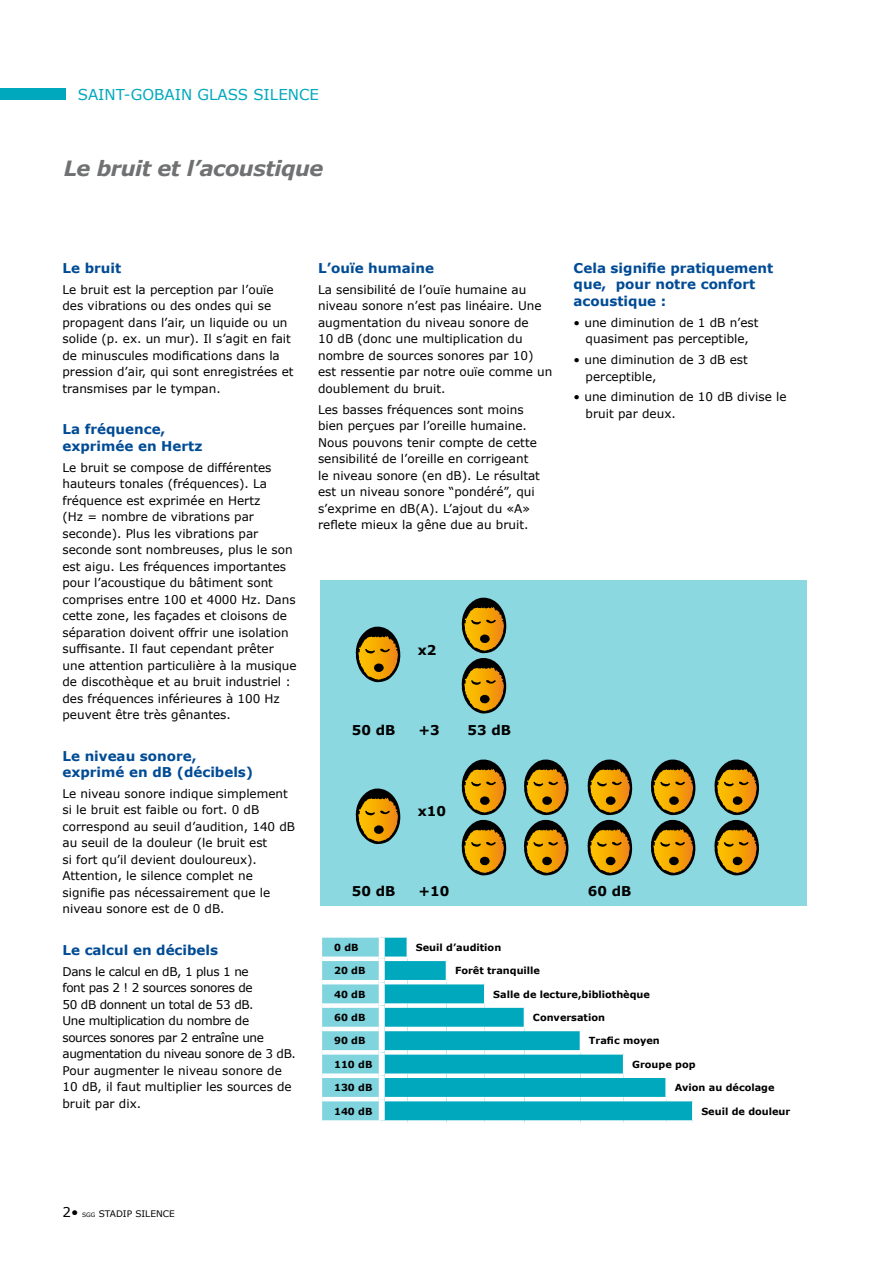
<style>
.page{position:relative;width:893px;height:1263px;background:#fff}
.page>*{position:absolute;margin:0;border:0;box-sizing:border-box;transform-origin:0 0}
.t1{font:italic 700 21px "Verdana";letter-spacing:-.025em;color:#707172}
.t2{font:15px "Verdana";color:#00a8bd}
.t3{font:700 13.5px/16.5px "Verdana";color:#004b95}
.t4{font:700 13.5px "Verdana";color:#000}
.t5{font:13.5px "Verdana";color:#000}
.t6{font:12px/16.5px "Verdana";color:#000}
.t7{font:12px/16.5px "Verdana";letter-spacing:-.03em;color:#000}
.t8{font:700 9.75px "Verdana";color:#000}
.t9{font:9px "Verdana";color:#000}
.s1{font-size:6px}
</style>
<div class="page">
<div style="left:0;top:88px;width:65px;height:11px;background:#00a8bd"></div>
<div style="left:321px;top:580px;width:486px;height:325px;background:#8cd8e1"></div>
<svg style="left:356px;top:626px;width:45px;height:56px"></svg>
<svg style="left:462px;top:597px;width:45px;height:117px"></svg>
<svg style="left:356px;top:788px;width:45px;height:56px"></svg>
<svg style="left:462px;top:759px;width:45px;height:116px"></svg>
<svg style="left:524px;top:759px;width:45px;height:116px"></svg>
<svg style="left:587px;top:759px;width:46px;height:116px"></svg>
<svg style="left:651px;top:759px;width:45px;height:116px"></svg>
<svg style="left:714px;top:759px;width:46px;height:116px"></svg>
<div style="left:385px;top:938px;width:22px;height:182px;background:#00a8bd"></div>
<svg style="left:407px;top:961px;width:285px;height:159px;fill:#00a8bd"></svg>
<div style="left:580px;top:1029px;width:229px;height:23px;background:#fff"></div>
<svg style="left:321px;top:938px;width:58px;height:182px;background:#85d5df"></svg>
<svg style="left:446px;top:961px;width:1px;height:19px"></svg>
<svg style="left:484px;top:984px;width:1px;height:19px"></svg>
<svg style="left:524px;top:1008px;width:1px;height:19px"></svg>
<svg style="left:623px;top:1054px;width:1px;height:19px"></svg>
<svg style="left:665px;top:1078px;width:2px;height:19px"></svg>
<svg style="left:692px;top:1101px;width:1px;height:19px"></svg>
<div style="left:322px;top:956px;width:57px;height:5px;background:#fff"></div>
<hr style="left:322px;top:980px;width:57px;height:4px;background:#fff">
<div style="left:322px;top:1003px;width:57px;height:5px;background:#fff"></div>
<hr style="left:322px;top:1027px;width:57px;height:4px;background:#fff">
<svg style="left:322px;top:1050px;width:57px;height:4px"></svg>
<div style="left:322px;top:1073px;width:57px;height:5px;background:#fff"></div>
<hr style="left:322px;top:1097px;width:57px;height:4px;background:#fff">
<div style="left:385px;top:956px;width:22px;height:5px;background:#fff"></div>
<hr style="left:385px;top:980px;width:22px;height:4px;background:#fff">
<hr style="left:407px;top:980px;width:39px;height:4px;background:#fff">
<hr style="left:446px;top:980px;width:39px;height:4px;background:#fff">
<hr style="left:485px;top:980px;width:39px;height:4px;background:#fff">
<hr style="left:524px;top:980px;width:56px;height:4px;background:#fff">
<hr style="left:580px;top:980px;width:44px;height:4px;background:#fff">
<hr style="left:624px;top:980px;width:42px;height:4px;background:#fff">
<hr style="left:666px;top:980px;width:27px;height:4px;background:#fff">
<div style="left:385px;top:1003px;width:22px;height:5px;background:#fff"></div>
<div style="left:407px;top:1003px;width:39px;height:5px;background:#fff"></div>
<div style="left:446px;top:1003px;width:39px;height:5px;background:#fff"></div>
<div style="left:485px;top:1003px;width:39px;height:5px;background:#fff"></div>
<div style="left:524px;top:1003px;width:56px;height:5px;background:#fff"></div>
<div style="left:580px;top:1003px;width:44px;height:5px;background:#fff"></div>
<div style="left:624px;top:1003px;width:42px;height:5px;background:#fff"></div>
<div style="left:666px;top:1003px;width:27px;height:5px;background:#fff"></div>
<hr style="left:385px;top:1027px;width:22px;height:4px;background:#fff">
<hr style="left:407px;top:1027px;width:39px;height:4px;background:#fff">
<hr style="left:446px;top:1027px;width:39px;height:4px;background:#fff">
<hr style="left:485px;top:1027px;width:39px;height:4px;background:#fff">
<hr style="left:524px;top:1027px;width:56px;height:4px;background:#fff">
<hr style="left:580px;top:1027px;width:44px;height:4px;background:#fff">
<hr style="left:624px;top:1027px;width:42px;height:4px;background:#fff">
<hr style="left:666px;top:1027px;width:27px;height:4px;background:#fff">
<svg style="left:385px;top:1050px;width:22px;height:4px"></svg>
<svg style="left:407px;top:1050px;width:39px;height:4px"></svg>
<svg style="left:446px;top:1050px;width:39px;height:4px"></svg>
<svg style="left:485px;top:1050px;width:39px;height:4px"></svg>
<svg style="left:524px;top:1050px;width:56px;height:4px"></svg>
<hr style="left:580px;top:1050px;width:44px;height:4px;background:#fff">
<hr style="left:624px;top:1050px;width:42px;height:4px;background:#fff">
<hr style="left:666px;top:1050px;width:27px;height:4px;background:#fff">
<div style="left:385px;top:1073px;width:22px;height:5px;background:#fff"></div>
<div style="left:407px;top:1073px;width:39px;height:5px;background:#fff"></div>
<div style="left:446px;top:1073px;width:39px;height:5px;background:#fff"></div>
<div style="left:485px;top:1073px;width:39px;height:5px;background:#fff"></div>
<div style="left:524px;top:1073px;width:56px;height:5px;background:#fff"></div>
<div style="left:580px;top:1073px;width:44px;height:5px;background:#fff"></div>
<div style="left:624px;top:1073px;width:42px;height:5px;background:#fff"></div>
<div style="left:666px;top:1073px;width:27px;height:5px;background:#fff"></div>
<hr style="left:385px;top:1097px;width:22px;height:4px;background:#fff">
<hr style="left:407px;top:1097px;width:39px;height:4px;background:#fff">
<hr style="left:446px;top:1097px;width:39px;height:4px;background:#fff">
<hr style="left:485px;top:1097px;width:39px;height:4px;background:#fff">
<hr style="left:524px;top:1097px;width:56px;height:4px;background:#fff">
<hr style="left:580px;top:1097px;width:44px;height:4px;background:#fff">
<hr style="left:624px;top:1097px;width:42px;height:4px;background:#fff">
<hr style="left:666px;top:1097px;width:27px;height:4px;background:#fff">
<p class="t2" style="left:78px;top:85px;width:243px">SAINT-GOBAIN GLASS SILENCE</p>
<h1 class="t1" style="left:64px;top:154px;width:261px">Le bruit et l’acoustique</h1>
<p class="t3" style="left:63px;top:260px;width:60px">Le bruit</p>
<p class="t6" style="left:63px;top:281px;width:233px">Le bruit est la perception par l’ouïe des vibrations ou des ondes qui se propagent dans l’air, un liquide ou un solide (p. ex. un mur). Il s’agit en fait de minuscules modifications dans la pression d’air, qui sont enregistrées et transmises par le tympan.</p>
<p class="t3" style="left:63px;top:421px;width:141px">La fréquence, exprimée en Hertz</p>
<p class="t6" style="left:63px;top:459px;width:236px">Le bruit se compose de différentes hauteurs tonales (fréquences). La fréquence est exprimée en Hertz<br>(Hz = nombre de vibrations par seconde). Plus les vibrations par seconde sont nombreuses, plus le son est aigu. Les fréquences importantes pour l’acoustique du bâtiment sont comprises entre 100 et 4000 Hz. Dans cette zone, les façades et cloisons de séparation doivent offrir une isolation suffisante. Il faut cependant prêter une attention particulière à la musique de discothèque et au bruit industriel : des fréquences inférieures à 100 Hz peuvent être très gênantes.</p>
<p class="t3" style="left:63px;top:747px;width:192px">Le niveau sonore, exprimé en dB (décibels)</p>
<p class="t6" style="left:63px;top:785px;width:234px">Le niveau sonore indique simplement si le bruit est faible ou fort. 0 dB correspond au seuil d’audition, 140 dB au seuil de la douleur (le bruit est<br>si fort qu’il devient douloureux).<br>Attention, le silence complet ne signifie pas nécessairement que le niveau sonore est de 0 dB.</p>
<p class="t3" style="left:63px;top:942px;width:157px">Le calcul en décibels</p>
<p class="t7" style="left:63px;top:963px;width:235px">Dans le calcul en dB, 1 plus 1 ne<br>font pas 2 ! 2 sources sonores de<br>50 dB donnent un total de 53 dB.<br>Une multiplication du nombre de sources sonores par 2 entraîne une augmentation du niveau sonore de 3 dB.<br>Pour augmenter le niveau sonore de<br>10 dB, il faut multiplier les sources de bruit par dix.</p>
<p class="t3" style="left:318px;top:260px;width:117px">L’ouïe humaine</p>
<p class="t6" style="left:318px;top:281px;width:236px">La sensibilité de l’ouïe humaine au niveau sonore n’est pas linéaire. Une augmentation du niveau sonore de<br>10 dB (donc une multiplication du nombre de sources sonores par 10) est ressentie par notre ouïe comme un doublement du bruit.</p>
<p class="t6" style="left:318px;top:401px;width:223px">Les basses fréquences sont moins bien perçues par l’oreille humaine.<br>Nous pouvons tenir compte de cette sensibilité de l’oreille en corrigeant le niveau sonore (en dB). Le résultat est un niveau sonore “pondéré”, qui s’exprime en dB(A). L’ajout du «A» reflete mieux la gêne due au bruit.</p>
<p class="t3" style="left:574px;top:260px;width:201px">Cela signifie pratiquement que, pour notre confort acoustique :</p>
<p class="t6" style="left:574px;top:314px;width:186px;text-align:center">• une diminution de 1 dB n’est quasiment pas perceptible,</p>
<p class="t6" style="left:586px;top:352px;width:164px;text-indent:-12px">• une diminution de 3 dB est perceptible,</p>
<p class="t6" style="left:586px;top:389px;width:202px;text-indent:-12px">• une diminution de 10 dB divise le bruit par deux.</p>
<p class="t4" style="left:418px;top:641px;width:20px">x2</p>
<p class="t4" style="left:352px;top:721px;width:45px">50 dB</p>
<p class="t4" style="left:418px;top:721px;width:23px">+3</p>
<p class="t4" style="left:467px;top:721px;width:45px">53 dB</p>
<p class="t4" style="left:418px;top:802px;width:30px">x10</p>
<p class="t4" style="left:352px;top:882px;width:45px">50 dB</p>
<p class="t4" style="left:418px;top:882px;width:32px">+10</p>
<p class="t4" style="left:588px;top:882px;width:45px">60 dB</p>
<p class="t8" style="left:334px;top:941px;width:26px">0 dB</p>
<p class="t8" style="left:416px;top:941px;width:87px">Seuil d’audition</p>
<p class="t8" style="left:334px;top:964px;width:33px">20 dB</p>
<p class="t8" style="left:455px;top:964px;width:87px">Forêt tranquille</p>
<p class="t8" style="left:334px;top:988px;width:33px">40 dB</p>
<p class="t8" style="left:493px;top:988px;width:158px">Salle de lecture,bibliothèque</p>
<p class="t8" style="left:334px;top:1011px;width:33px">60 dB</p>
<p class="t8" style="left:533px;top:1011px;width:74px">Conversation</p>
<p class="t8" style="left:334px;top:1034px;width:33px">90 dB</p>
<p class="t8" style="left:589px;top:1034px;width:72px">Trafic moyen</p>
<p class="t8" style="left:334px;top:1058px;width:40px">110 dB</p>
<p class="t8" style="left:632px;top:1058px;width:65px">Groupe pop</p>
<p class="t8" style="left:334px;top:1081px;width:40px">130 dB</p>
<p class="t8" style="left:675px;top:1081px;width:101px">Avion au décolage</p>
<p class="t8" style="left:334px;top:1105px;width:40px">140 dB</p>
<p class="t8" style="left:701px;top:1105px;width:91px">Seuil de douleur</p>
<p class="t5" style="left:63px;top:1203px;width:17px">2•</p>
<p class="t9" style="left:82px;top:1208px;width:94px"><span class="s1">SGG</span> STADIP SILENCE</p>
</div>
